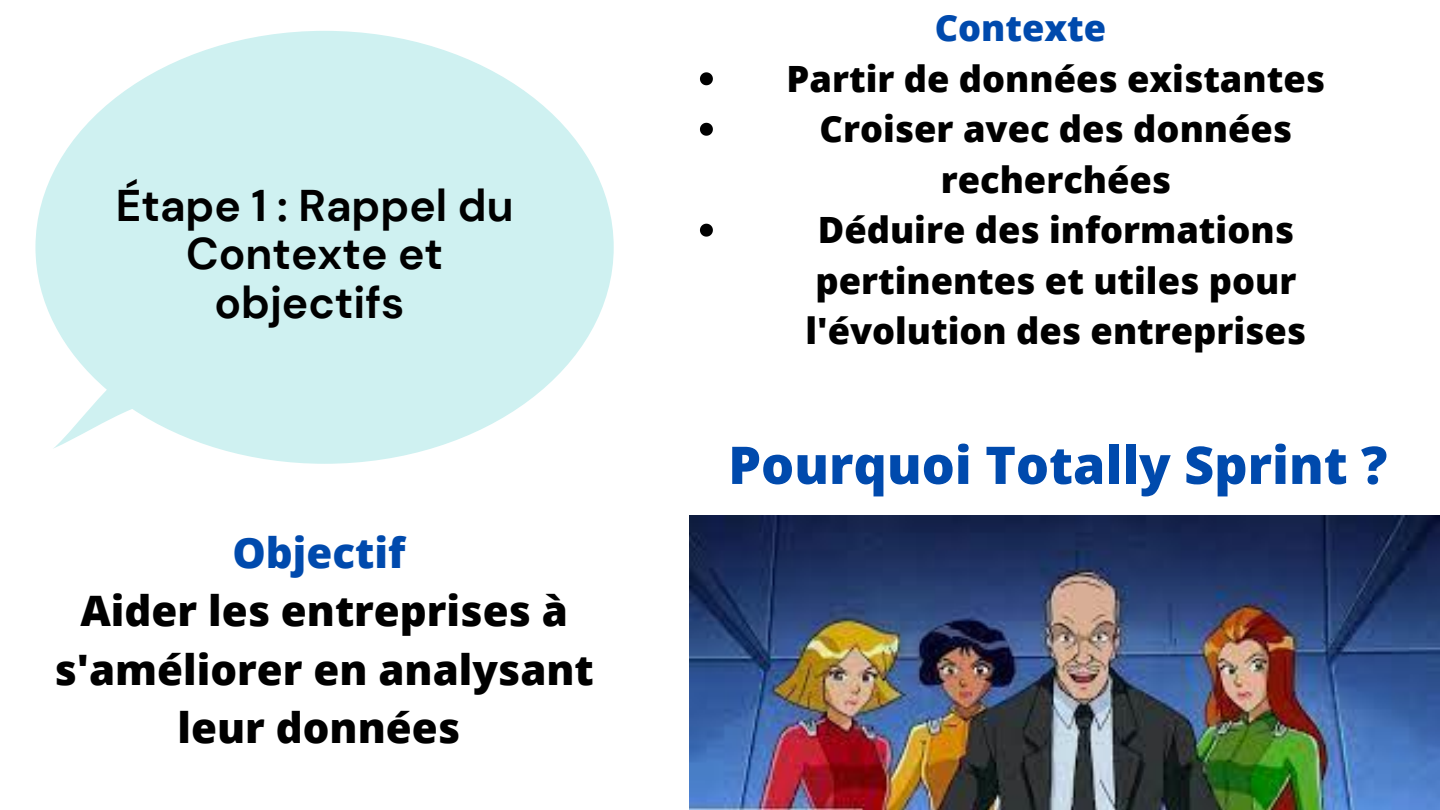
<style>
.page{position:relative;width:1440px;height:810px;background:#fff}
.page>*{position:absolute;margin:0;border:0;box-sizing:border-box;transform-origin:0 0}
.t1{font:800 52px "Open Sans";color:#004aad}
.t2{font:700 44.3px/48.6px "DM Sans";color:#000;text-align:center}
.t3{font:800 42px/58.5px "Open Sans";color:#000;text-align:center}
.t4{font:800 42px "Open Sans";color:#004aad}
.t5{font:800 36.2px/50.4px "Open Sans";color:#000;text-align:center}
.t6{font:800 36.2px "Open Sans";color:#004aad}
</style>
<div class="page">
<svg style="left:35px;top:31px;width:579px;height:433px;fill:#cff1f1"></svg>
<img style="left:690px;top:516px;width:750px;height:294px">
<svg style="left:700px;top:72px;width:13px;height:13px"></svg>
<svg style="left:700px;top:123px;width:13px;height:13px"></svg>
<svg style="left:700px;top:224px;width:13px;height:13px"></svg>
<p class="t2" style="left:116px;top:181px;width:399px">Étape 1 : Rappel du<br>Contexte et objectifs</p>
<p class="t4" style="left:232px;top:523px;width:174px">Objectif</p>
<p class="t3" style="left:55px;top:581px;width:541px">Aider les entreprises à s'améliorer en analysant leur données</p>
<p class="t6" style="left:935px;top:3px;width:173px">Contexte</p>
<p class="t5" style="left:787px;top:53px;width:540px">Partir de données existantes<br>Croiser avec des données recherchées<br>Déduire des informations pertinentes et utiles pour l'évolution des entreprises</p>
<h1 class="t1" style="left:728px;top:428px;width:661px">Pourquoi Totally Sprint ?</h1>
</div>
